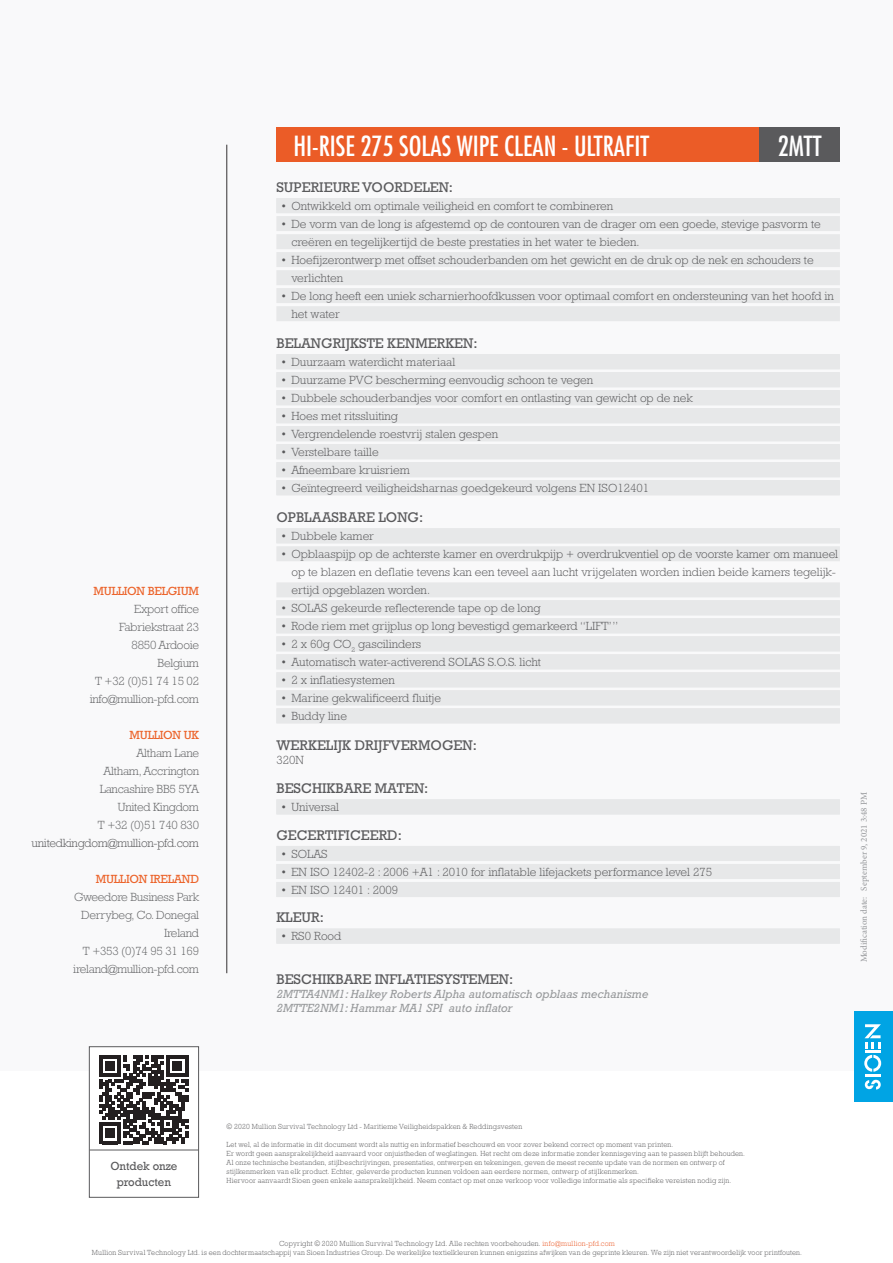
<style>
.page{position:relative;width:893px;height:1263px;background:#fff}
.page>*{position:absolute;margin:0;border:0;box-sizing:border-box;transform-origin:0 0}
.t1{font:condensed 27px "Futura Std";color:#fff}
.t2{font:14.25px "Rockwell Std";color:#5a5a5c}
.t3{font:300 12px/18px "Rockwell Std";color:#5a5a5c}
.t4{font:300 12px/18px "Rockwell Std";letter-spacing:-.02em;color:#626365;text-align:right}
.t5{font:italic 12px/14.4px "Rockwell Std";color:#989a9c}
.t6{font:12px "Rockwell Std";letter-spacing:-.02em;color:#ec642b}
.t7{font:300 12px "Rockwell Std";letter-spacing:-.02em;color:#5a5a5c}
.t8{font:12px/16.5px "Rockwell Std";color:#5a5a5c;text-align:center;scale:.95 1}
.t9{font:9px "Minion Pro";color:#949699}
.t10{font:300 7.5px/9px "Rockwell Std";letter-spacing:.025em;color:#5a5a5c;text-align:center;scale:.95 1}
.s1{color:#eb5b28}
</style>
<div class="page">
<div style="left:0;top:0;width:893px;height:1070px;background:#f9f9fa"></div>
<hr style="left:227px;top:145px;width:1px;height:828px;background:#343233">
<div style="left:854px;top:1011px;width:39px;height:90px;background:#00a4e4"></div>
<svg style="left:865px;top:1080px;width:16px;height:9px"></svg>
<svg style="left:864px;top:1055px;width:17px;height:17px"></svg>
<hr style="left:865px;top:1074px;width:15px;height:3px;background:#fff">
<hr style="left:865px;top:1049px;width:16px;height:3px;background:#fff">
<svg style="left:864px;top:1024px;width:17px;height:24px"></svg>
<div style="left:89px;top:1047px;width:110px;height:150px;background:#fff"></div>
<svg style="left:99px;top:1055px;width:89px;height:89px"></svg>
<div style="left:89px;top:1046px;width:110px;height:151px;border:1px solid #5a5a5c"></div>
<hr style="left:90px;top:1150px;width:109px;height:1px;background:#5a5a5c">
<div style="left:276px;top:128px;width:483px;height:34px;background:#eb5c27"></div>
<div style="left:759px;top:128px;width:81px;height:34px;background:#5a5a5c"></div>
<div style="left:276px;top:198px;width:564px;height:15px;background:#e7e8e9"></div>
<div style="left:276px;top:216px;width:564px;height:15px;background:#e7e8e9"></div>
<div style="left:276px;top:234px;width:564px;height:15px;background:#e7e8e9"></div>
<div style="left:276px;top:252px;width:564px;height:15px;background:#e7e8e9"></div>
<div style="left:276px;top:270px;width:564px;height:15px;background:#e7e8e9"></div>
<div style="left:276px;top:288px;width:564px;height:15px;background:#e7e8e9"></div>
<div style="left:276px;top:306px;width:564px;height:15px;background:#e7e8e9"></div>
<div style="left:276px;top:354px;width:564px;height:15px;background:#e7e8e9"></div>
<div style="left:276px;top:372px;width:564px;height:15px;background:#e7e8e9"></div>
<div style="left:276px;top:390px;width:564px;height:15px;background:#e7e8e9"></div>
<div style="left:276px;top:408px;width:564px;height:15px;background:#e7e8e9"></div>
<div style="left:276px;top:426px;width:564px;height:15px;background:#e7e8e9"></div>
<div style="left:276px;top:444px;width:564px;height:15px;background:#e7e8e9"></div>
<div style="left:276px;top:462px;width:564px;height:15px;background:#e7e8e9"></div>
<div style="left:276px;top:480px;width:564px;height:15px;background:#e7e8e9"></div>
<div style="left:276px;top:528px;width:564px;height:15px;background:#e7e8e9"></div>
<div style="left:276px;top:546px;width:564px;height:15px;background:#e7e8e9"></div>
<div style="left:276px;top:582px;width:564px;height:15px;background:#e7e8e9"></div>
<div style="left:276px;top:600px;width:564px;height:15px;background:#e7e8e9"></div>
<div style="left:276px;top:618px;width:564px;height:15px;background:#e7e8e9"></div>
<div style="left:276px;top:636px;width:564px;height:15px;background:#e7e8e9"></div>
<div style="left:276px;top:654px;width:564px;height:15px;background:#e7e8e9"></div>
<div style="left:276px;top:672px;width:564px;height:15px;background:#e7e8e9"></div>
<div style="left:276px;top:690px;width:564px;height:15px;background:#e7e8e9"></div>
<div style="left:276px;top:708px;width:564px;height:15px;background:#e7e8e9"></div>
<div style="left:276px;top:799px;width:564px;height:15px;background:#e7e8e9"></div>
<div style="left:276px;top:846px;width:564px;height:15px;background:#e7e8e9"></div>
<div style="left:276px;top:864px;width:564px;height:15px;background:#e7e8e9"></div>
<div style="left:276px;top:882px;width:564px;height:15px;background:#e7e8e9"></div>
<div style="left:276px;top:928px;width:564px;height:15px;background:#e7e8e9"></div>
<div style="left:276px;top:929px;width:564px;height:15px;background:#e7e8e9"></div>
<p class="t6" style="left:94px;top:584px;width:107px">MULLION BELGIUM</p>
<p class="t4" style="left:90px;top:600px;width:111px">Export office<br>Fabriekstraat 23<br>8850 Ardooie<br>Belgium<br>T +32 (0)51 74 15 02 info@mullion-pfd.com</p>
<p class="t6" style="left:130px;top:728px;width:71px">MULLION UK</p>
<p class="t4" style="left:98px;top:744px;width:103px">Altham Lane<br>Altham, Accrington<br>Lancashire BB5 5YA<br>United Kingdom<br>T +32 (0)51 740 830</p>
<p class="t7" style="left:32px;top:836px;width:169px">unitedkingdom@mullion-pfd.com</p>
<p class="t6" style="left:96px;top:872px;width:105px">MULLION IRELAND</p>
<p class="t4" style="left:73px;top:888px;width:127px">Gweedore Business Park<br>Derrybeg, Co. Donegal<br>Ireland<br>T +353 (0)74 95 31 169 ireland@mullion-pfd.com</p>
<h1 class="t1" style="left:293px;top:128px;width:357px">HI-RISE 275 SOLAS WIPE CLEAN - ULTRAFIT</h1>
<h1 class="t1" style="left:778px;top:128px;width:45px">2MTT</h1>
<p class="t2" style="left:276px;top:179px;width:178px">SUPERIEURE VOORDELEN:</p>
<p class="t3" style="left:281px;top:197px;width:334px">• Ontwikkeld om optimale veiligheid en comfort te combineren</p>
<p class="t3" style="left:291px;top:215px;width:531px;text-indent:-10px">• De vorm van de long is afgestemd op de contouren van de drager om een goede, stevige pasvorm te creëren en tegelijkertijd de beste prestaties in het water te bieden.</p>
<p class="t3" style="left:291px;top:251px;width:524px;text-indent:-10px">• Hoefijzerontwerp met offset schouderbanden om het gewicht en de druk op de nek en schouders te verlichten</p>
<p class="t3" style="left:291px;top:287px;width:544px;text-indent:-10px">• De long heeft een uniek scharnierhoofdkussen voor optimaal comfort en ondersteuning van het hoofd in het water</p>
<p class="t2" style="left:276px;top:335px;width:203px">BELANGRIJKSTE KENMERKEN:</p>
<p class="t3" style="left:281px;top:353px;width:176px">• Duurzaam waterdicht materiaal</p>
<p class="t3" style="left:281px;top:371px;width:314px">• Duurzame PVC bescherming eenvoudig schoon te vegen</p>
<p class="t3" style="left:281px;top:389px;width:413px">• Dubbele schouderbandjes voor comfort en ontlasting van gewicht op de nek</p>
<p class="t3" style="left:281px;top:407px;width:119px">• Hoes met ritssluiting</p>
<p class="t3" style="left:281px;top:425px;width:219px">• Vergrendelende roestvrij stalen gespen</p>
<p class="t3" style="left:281px;top:443px;width:99px">• Verstelbare taille</p>
<p class="t3" style="left:281px;top:461px;width:131px">• Afneembare kruisriem</p>
<p class="t3" style="left:281px;top:479px;width:370px">• Geïntegreerd veiligheidsharnas goedgekeurd volgens EN ISO12401</p>
<p class="t2" style="left:276px;top:509px;width:148px">OPBLAASBARE LONG:</p>
<p class="t3" style="left:281px;top:527px;width:95px">• Dubbele kamer</p>
<p class="t3" style="left:291px;top:545px;width:548px;text-indent:-10px">• Opblaaspijp op de achterste kamer en overdrukpijp + overdrukventiel op de voorste kamer om manueel op te blazen en deflatie tevens kan een teveel aan lucht vrijgelaten worden indien beide kamers tegelijk&shy;ertijd opgeblazen worden.</p>
<p class="t3" style="left:281px;top:599px;width:261px">• SOLAS gekeurde reflecterende tape op de long</p>
<p class="t3" style="left:281px;top:617px;width:339px">• Rode riem met grijplus op long bevestigd gemarkeerd “LIFT’”</p>
<p class="t3" style="left:281px;top:635px;width:142px">• 2 x 60g CO<sub>2</sub> gascilinders</p>
<p class="t3" style="left:281px;top:653px;width:262px">• Automatisch water-activerend SOLAS S.O.S. licht</p>
<p class="t3" style="left:281px;top:671px;width:115px">• 2 x inflatiesystemen</p>
<p class="t3" style="left:281px;top:689px;width:162px">• Marine gekwalificeerd fluitje</p>
<p class="t3" style="left:281px;top:707px;width:68px">• Buddy line</p>
<p class="t2" style="left:276px;top:737px;width:202px">WERKELIJK DRIJFVERMOGEN:</p>
<p class="t3" style="left:276px;top:751px;width:29px">320N</p>
<p class="t2" style="left:276px;top:780px;width:154px">BESCHIKBARE MATEN:</p>
<p class="t3" style="left:281px;top:798px;width:60px">• Universal</p>
<p class="t2" style="left:276px;top:826px;width:127px">GECERTIFICEERD:</p>
<p class="t3" style="left:281px;top:844px;width:48px">• SOLAS</p>
<p class="t3" style="left:281px;top:862px;width:433px">• EN ISO 12402-2 : 2006 +A1 : 2010 for inflatable lifejackets performance level 275</p>
<p class="t3" style="left:281px;top:880px;width:119px">• EN ISO 12401 : 2009</p>
<p class="t2" style="left:276px;top:909px;width:49px">KLEUR:</p>
<p class="t3" style="left:281px;top:927px;width:62px">• RS0 Rood</p>
<p class="t2" style="left:276px;top:970px;width:238px">BESCHIKBARE INFLATIESYSTEMEN:</p>
<p class="t5" style="left:276px;top:987px;width:373px">2MTTA4NM1: Halkey Roberts Alpha automatisch opblaas mechanisme<br>2MTTE2NM1: Hammar MA1 SPI auto inflator</p>
<p class="t9" style="left:859px;top:962px;width:172px;rotate:-90deg">Modification date: September 9, 2021 3:48 PM</p>
<p class="t8" style="left:110px;top:1157px;width:72px">Ontdek onze producten</p>
<p class="t10" style="left:227px;top:1122px;width:313px">© 2020 Mullion Survival Technology Ltd - Maritieme Veiligheidspakken &amp; Reddingsvesten</p>
<p class="t10" style="left:227px;top:1140px;width:547px;text-align:left">Let wel, al de informatie in dit document wordt als nuttig en informatief beschouwd en voor zover bekend correct op moment van printen.<br>Er wordt geen aansprakelijkheid aanvaard voor onjuistheden of weglatingen. Het recht om deze informatie zonder kennisgeving aan te passen blijft behouden.<br>Al onze technische bestanden, stijlbeschrijvingen, presentaties, ontwerpen en tekeningen, geven de meest recente update van de normen en ontwerp of stijlkenmerken van elk product. Echter, geleverde producten kunnen voldoen aan eerdere normen, ontwerp of stijlkenmerken.<br>Hiervoor aanvaardt Sioen geen enkele aansprakelijkheid. Neem contact op met onze verkoop voor volledige informatie als specifieke vereisten nodig zijn.</p>
<p class="t10" style="left:92px;top:1239px;width:749px">Copyright © 2020 Mullion Survival Technology Ltd. Alle rechten voorbehouden. <span class="s1">info@mullion-pfd.com<br></span>Mullion Survival Technology Ltd. is een dochtermaatschappij van Sioen Industries Group. De werkelijke textielkleuren kunnen enigszins afwijken van de geprinte kleuren. We zijn niet verantwoordelijk voor printfouten.</p>
</div>
